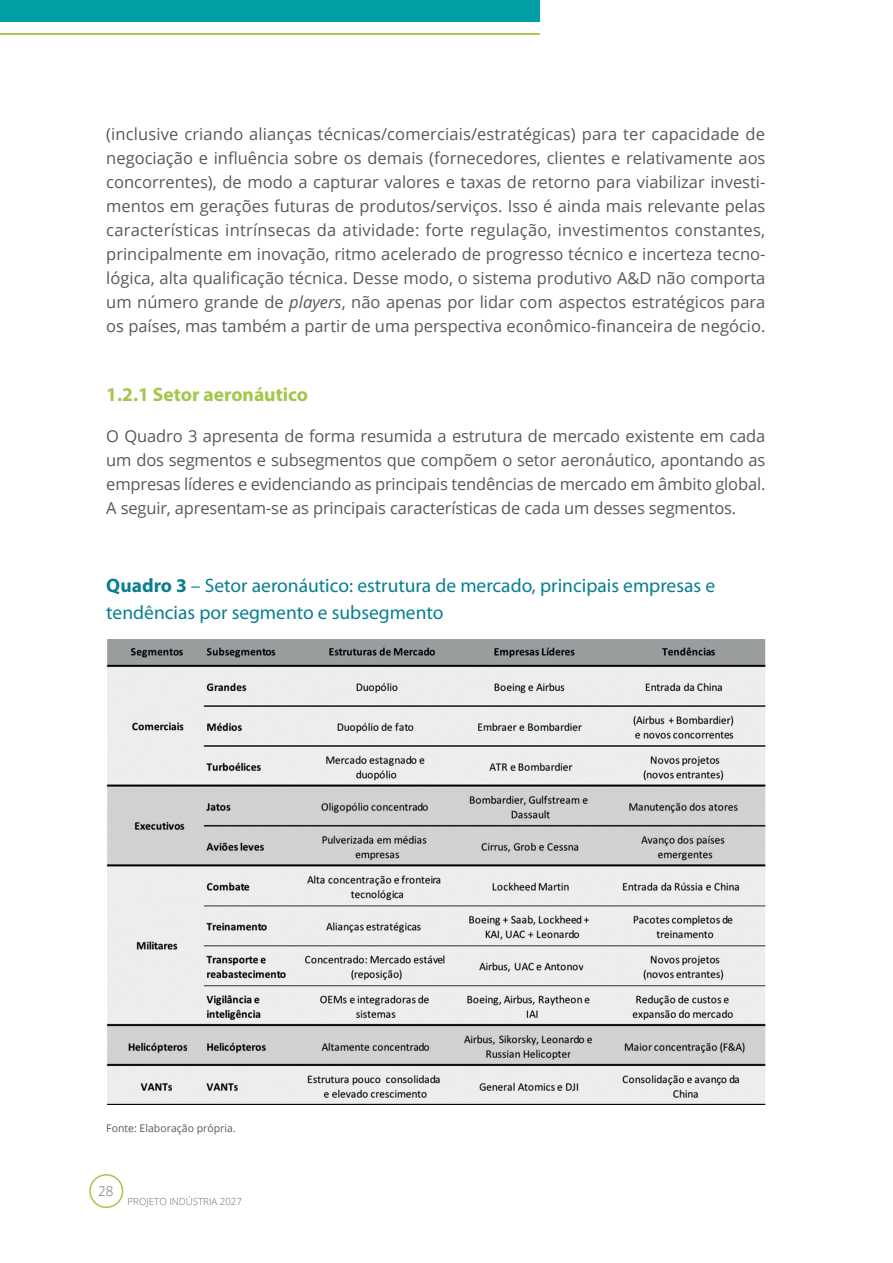
<style>
.page{position:relative;width:893px;height:1263px;background:#fff}
.page>*{position:absolute;margin:0;border:0;box-sizing:border-box;transform-origin:0 0}
.t1{font:19.5px/27px "Myriad Pro";color:#087f90}
.t2{font:700 19.5px "Myriad Pro";color:#a4c64b}
.t3{font:16.5px/24px "Open Sans";letter-spacing:-.005em;color:#57585a;text-align:justify}
.t4{font:300 13.5px "Open Sans";color:#6c6d70}
.t5{font:10.5px "Open Sans";color:#57585a}
.t6{font:300 9.75px "Open Sans";color:#6c6d70}
.s1{font-style:italic}
.s2{font-weight:700}
</style>
<div class="page">
<img style="left:106px;top:640px;width:659px;height:465px">
<div style="left:0;top:0;width:540px;height:21px;background:#009fa5"></div>
<hr style="left:0;top:33px;width:540px;height:2px;background:#a4c64b">
<div style="left:89px;top:1174px;width:34px;height:34px;border:2px solid #a4c64b;border-radius:50%"></div>
<p class="t3" style="left:106px;top:122px;width:661px">(inclusive criando alianças técnicas/comerciais/estratégicas) para ter capacidade de negociação e influência sobre os demais (fornecedores, clientes e relativamente aos concorrentes), de modo a capturar valores e taxas de retorno para viabilizar investi&shy;mentos em gerações futuras de produtos/serviços. Isso é ainda mais relevante pelas características intrínsecas da atividade: forte regulação, investimentos constantes, principalmente em inovação, ritmo acelerado de progresso técnico e incerteza tecno&shy;lógica, alta qualificação técnica. Desse modo, o sistema produtivo A&amp;D não comporta um número grande de <span class="s1">players</span>, não apenas por lidar com aspectos estratégicos para os países, mas também a partir de uma perspectiva econômico-financeira de negócio.</p>
<p class="t2" style="left:106px;top:382px;width:203px">1.2.1 Setor aeronáutico</p>
<p class="t3" style="left:106px;top:424px;width:661px">O Quadro 3 apresenta de forma resumida a estrutura de mercado existente em cada um dos segmentos e subsegmentos que compõem o setor aeronáutico, apontando as empresas líderes e evidenciando as principais tendências de mercado em âmbito global.<br>A seguir, apresentam-se as principais características de cada um desses segmentos.</p>
<p class="t1" style="left:106px;top:572px;width:610px"><span class="s2">Quadro 3</span> – Setor aeronáutico: estrutura de mercado, principais empresas e tendências por segmento e subsegmento</p>
<p class="t5" style="left:106px;top:1121px;width:131px">Fonte: Elaboração própria.</p>
<p class="t4" style="left:98px;top:1182px;width:17px">28</p>
<p class="t6" style="left:128px;top:1195px;width:116px">PROJETO INDÚSTRIA 2027</p>
</div>
